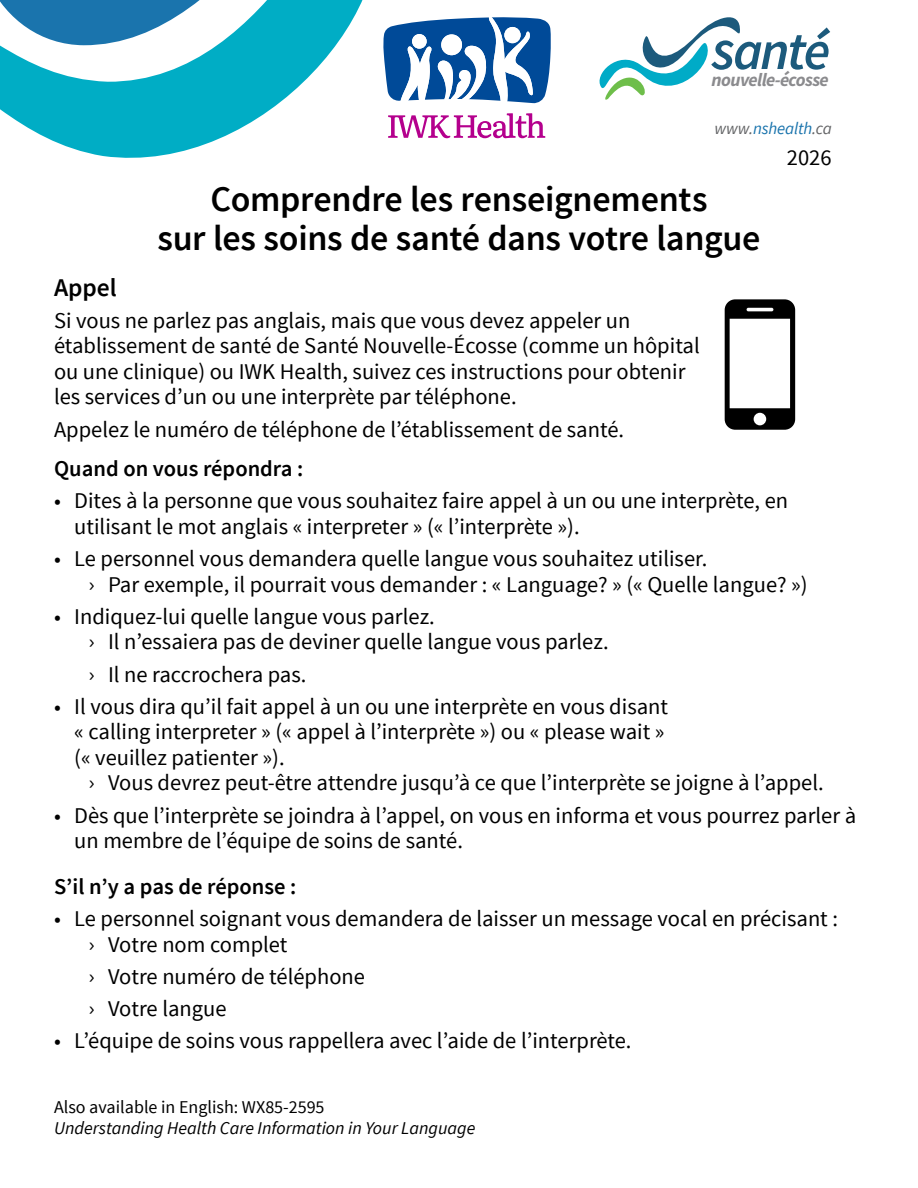
<style>
.page{position:relative;width:918px;height:1188px;background:#fff}
.page>*{position:absolute;margin:0;border:0;box-sizing:border-box;transform-origin:0 0}
.Pamphlet_Title{font:600 36px/39px "Source Sans Pro";letter-spacing:-.005em;color:#000;text-align:center}
.Subheading__large{font:600 25.5px "Source Sans Pro";color:#000}
.body_text{font:22.5px/25.5px "Source Sans Pro";color:#000}
.Subheading__small{font:600 22.5px "Source Sans Pro";color:#000}
.t1{font:italic 700 18.6px "Source Sans Pro";letter-spacing:-.035em;color:#8b8b8e}
.body_text-2{font:italic 18px "Source Sans Pro";color:#000}
.body_text-3{font:18px "Source Sans Pro";color:#000}
.t2{font:italic 16.95px "Source Sans Pro";letter-spacing:-.01em;color:#1a74ad}
.s1{color:#636466}
.s2{font-family:"Trade Gothic LT Std"}
</style>
<div class="page">
<svg style="left:411px;top:113px;width:134px;height:25px"></svg>
<svg style="left:600px;top:17px;width:230px;height:83px"></svg>
<svg style="left:411px;top:17px;width:140px;height:87px"></svg>
<svg style="left:0;top:0;width:411px;height:158px"></svg>
<svg style="left:725px;top:299px;width:70px;height:131px"></svg>
<p class="t1" style="left:712px;top:68px;width:119px">nouvelle-écosse</p>
<p class="t2" style="left:714px;top:118px;width:119px"><span class="s1">www.</span>nshealth<span class="s1">.ca</span></p>
<p class="Pamphlet_Title" style="left:157px;top:180px;width:605px">Comprendre les renseignements<br>sur les soins de santé dans votre langue</p>
<p class="body_text" style="left:787px;top:145px;width:46px">2026</p>
<p class="Subheading__large" style="left:54px;top:271px;width:64px">Appel</p>
<p class="body_text" style="left:54px;top:308px;width:647px">Si vous ne parlez pas anglais, mais que vous devez appeler un établissement de santé de Santé Nouvelle-Écosse (comme un hôpital ou une clinique) ou IWK Health, suivez ces instructions pour obtenir les services d’un ou une interprète par téléphone.</p>
<p class="body_text" style="left:54px;top:417px;width:572px">Appelez le numéro de téléphone de l’établissement de santé.</p>
<p class="Subheading__small" style="left:54px;top:455px;width:251px">Quand on vous répondra :</p>
<p class="body_text" style="left:74px;top:489px;width:716px;text-indent:-20px">• Dites à la personne que vous souhaitez faire appel à un ou une interprète, en utilisant le mot anglais « interpreter » (« l’interprète »).</p>
<p class="body_text" style="left:54px;top:546px;width:655px">• Le personnel vous demandera quelle langue vous souhaitez utiliser.</p>
<p class="body_text" style="left:88px;top:572px;width:721px"><span class="s2">›</span> Par exemple, il pourrait vous demander : « Language? » (« Quelle langue? »)</p>
<p class="body_text" style="left:54px;top:604px;width:382px">• Indiquez-lui quelle langue vous parlez.</p>
<p class="body_text" style="left:88px;top:630px;width:522px"><span class="s2">›</span> Il n’essaiera pas de deviner quelle langue vous parlez.</p>
<p class="body_text" style="left:88px;top:662px;width:220px"><span class="s2">›</span> Il ne raccrochera pas.</p>
<p class="body_text" style="left:74px;top:694px;width:595px;text-indent:-20px">• Il vous dira qu’il fait appel à un ou une interprète en vous disant « calling interpreter » (« appel à l’interprète ») ou « please wait » (« veuillez patienter »).</p>
<p class="body_text" style="left:88px;top:771px;width:737px"><span class="s2">›</span> Vous devrez peut-être attendre jusqu’à ce que l’interprète se joigne à l’appel.</p>
<p class="body_text" style="left:74px;top:803px;width:784px;text-indent:-20px">• Dès que l’interprète se joindra à l’appel, on vous en informa et vous pourrez parler à un membre de l’équipe de soins de santé.</p>
<p class="Subheading__small" style="left:54px;top:872px;width:244px">S’il n’y a pas de réponse :</p>
<p class="body_text" style="left:54px;top:906px;width:786px">• Le personnel soignant vous demandera de laisser un message vocal en précisant :</p>
<p class="body_text" style="left:88px;top:932px;width:201px"><span class="s2">›</span> Votre nom complet</p>
<p class="body_text" style="left:88px;top:964px;width:279px"><span class="s2">›</span> Votre numéro de téléphone</p>
<p class="body_text" style="left:88px;top:996px;width:140px"><span class="s2">›</span> Votre langue</p>
<p class="body_text" style="left:54px;top:1029px;width:579px">• L’équipe de soins vous rappellera avec l’aide de l’interprète.</p>
<p class="body_text-3" style="left:54px;top:1096px;width:272px">Also available in English: WX85-2595</p>
<p class="body_text-2" style="left:54px;top:1117px;width:423px">Understanding Health Care Information in Your Language</p>
</div>
